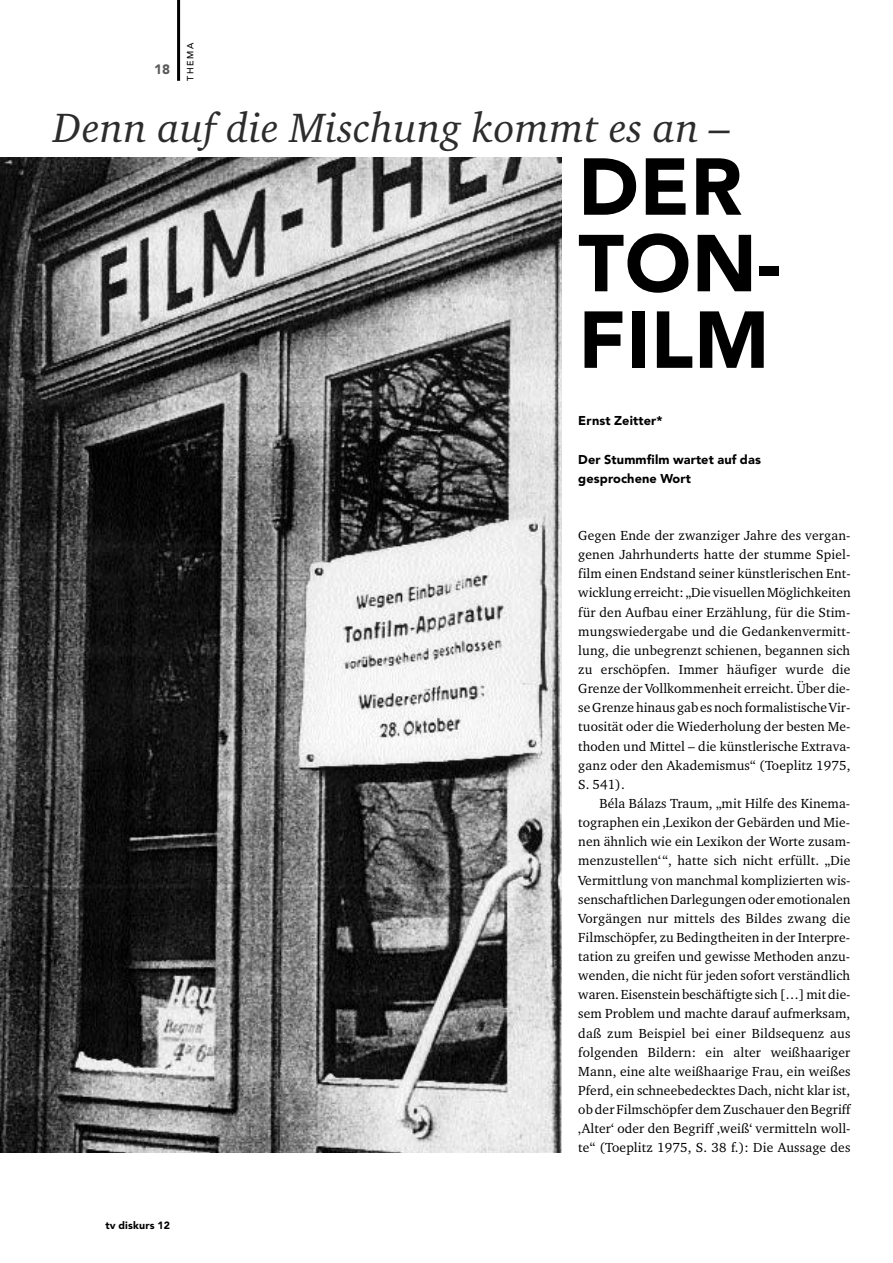
<style>
.page{position:relative;width:893px;height:1263px;background:#fff}
.page>*{position:absolute;margin:0;border:0;box-sizing:border-box;transform-origin:0 0}
.t1{font:900 79.8px/76.5px "Avenir";letter-spacing:.01em;color:#000}
.t2{font:italic 42px "Charter BT";letter-spacing:.01em;color:#2c2c2c}
.t3{font:13.5px/19.2px "Charter BT";letter-spacing:.01em;color:#000;text-align:justify}
.t4{font:900 13.5px "Avenir";color:#585858}
.t5{font:900 12.75px/19.2px "Avenir";letter-spacing:.01em;color:#000}
.t6{font:900 10.5px "Avenir";letter-spacing:.02em;color:#000}
.t7{font:500 9px "Avenir";letter-spacing:.165em;color:#000}
</style>
<div class="page">
<img style="left:0;top:158px;width:561px;height:994px">
<hr style="left:177px;top:0;width:3px;height:81px;background:#000">
<p class="t4" style="left:154px;top:64px;width:17px">18</p>
<p class="t7" style="left:187px;top:81px;width:39px;rotate:-90deg">THEMA</p>
<h2 class="t2" style="left:54px;top:111px;width:679px">Denn auf die Mischung kommt es an –</h2>
<h1 class="t1" style="left:578px;top:155px;width:204px">DER<br>TON-<br>FILM</h1>
<p class="t5" style="left:578px;top:412px;width:86px">Ernst Zeitter*</p>
<p class="t5" style="left:578px;top:450px;width:184px">Der Stummfilm wartet auf das gesprochene Wort</p>
<p class="t6" style="left:105px;top:1221px;width:66px">tv diskurs 12</p>
<p class="t3" style="left:578px;top:527px;width:274px">Gegen Ende der zwanziger Jahre des vergan&shy;genen Jahrhunderts hatte der stumme Spiel&shy;film einen Endstand seiner künstlerischen Ent&shy;wicklung erreicht: „Die visuellen Möglichkeiten für den Aufbau einer Erzählung, für die Stim&shy;mungswiedergabe und die Gedankenvermitt&shy;lung, die unbegrenzt schienen, begannen sich zu erschöpfen. Immer häufiger wurde die Grenze der Vollkommenheit erreicht. Über die&shy;se Grenze hinaus gab es noch formalistische Vir&shy;tuosität oder die Wiederholung der besten Me&shy;thoden und Mittel – die künstlerische Extrava&shy;ganz oder den Akademismus“ (Toeplitz 1975, S. 541).</p>
<p class="t3" style="left:578px;top:795px;width:274px;text-indent:21px">Béla Bálazs Traum, „mit Hilfe des Kinema&shy;tographen ein ‚Lexikon der Gebärden und Mie&shy;nen ähnlich wie ein Lexikon der Worte zusam&shy;menzustellen‘ “, hatte sich nicht erfüllt. „Die Vermittlung von manchmal komplizierten wis&shy;senschaftlichen Darlegungen oder emotionalen Vorgängen nur mittels des Bildes zwang die Filmschöpfer, zu Bedingtheiten in der Interpre&shy;tation zu greifen und gewisse Methoden anzu&shy;wenden, die nicht für jeden sofort verständlich waren. Eisenstein beschäftigte sich […] mit die&shy;sem Problem und machte darauf aufmerksam, daß zum Beispiel bei einer Bildsequenz aus folgenden Bildern: ein alter weißhaariger Mann, eine alte weißhaarige Frau, ein weißes Pferd, ein schneebedecktes Dach, nicht klar ist, ob der Filmschöpfer dem Zuschauer den Begriff ‚Alter‘ oder den Begriff ‚weiß‘ vermitteln woll&shy;te“ (Toeplitz 1975, S. 38 f.): Die Aussage des</p>
</div>
